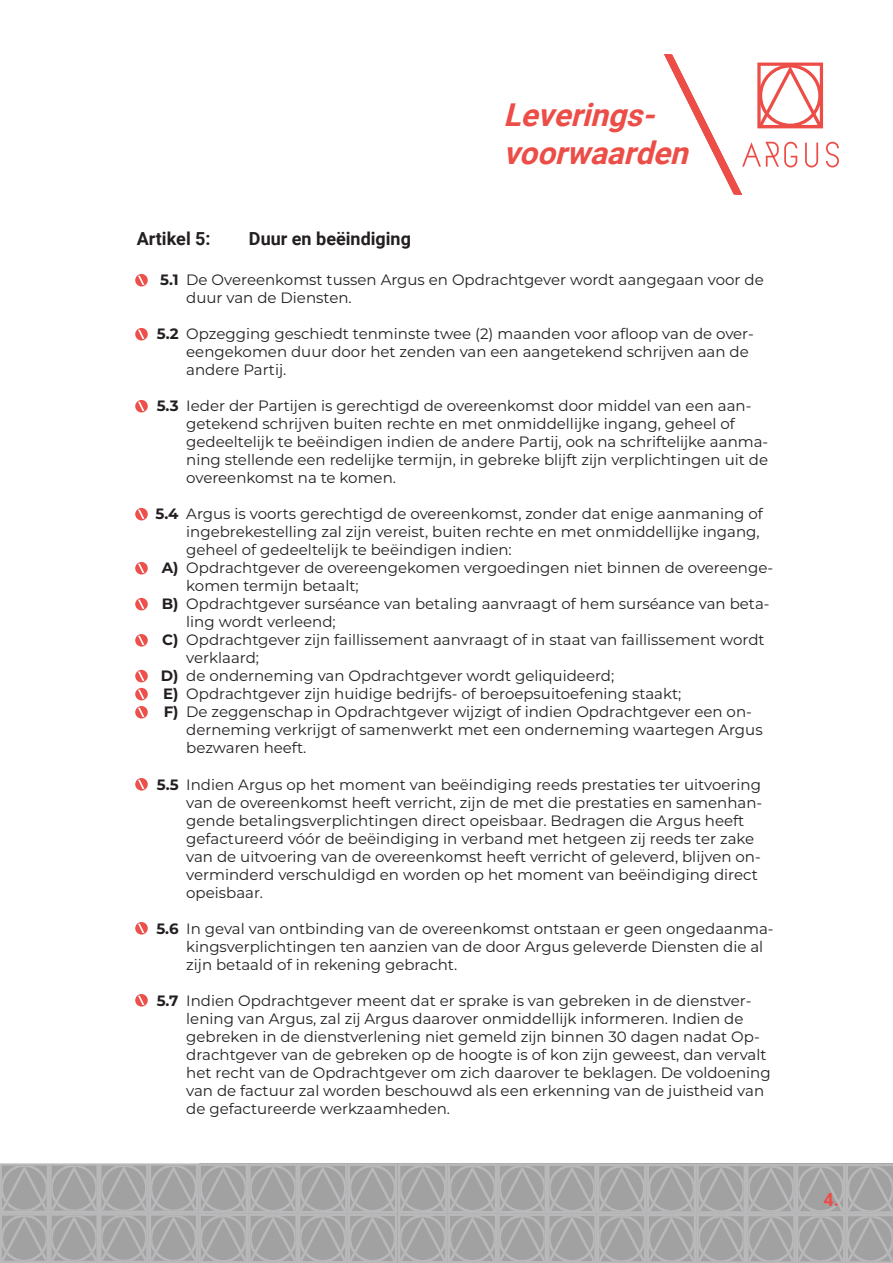
<style>
.page{position:relative;width:893px;height:1263px;background:#fff}
.page>*{position:absolute;margin:0;border:0;box-sizing:border-box;transform-origin:0 0}
.t1{font:italic 700 31.5px/37.8px "Roboto";color:#ed4d47}
.Artikel{font:700 18px "Roboto";color:#231f20}
.Voettekst{font:700 18px "Roboto";color:#ee4c47}
.Teksten{font:15px/18px "Montserrat";color:#231f20}
.Opsomming{font:700 15px "Montserrat";color:#231f20}
</style>
<div class="page">
<svg style="left:0;top:1163px;width:893px;height:100px;background:#aaa"></svg>
<svg style="left:664px;top:54px;width:175px;height:141px"></svg>
<svg style="left:135px;top:994px;width:13px;height:12px"></svg>
<svg style="left:135px;top:922px;width:13px;height:12px"></svg>
<svg style="left:135px;top:778px;width:13px;height:12px"></svg>
<svg style="left:135px;top:706px;width:13px;height:12px"></svg>
<svg style="left:135px;top:688px;width:13px;height:12px"></svg>
<svg style="left:135px;top:670px;width:13px;height:12px"></svg>
<svg style="left:135px;top:634px;width:13px;height:13px"></svg>
<svg style="left:135px;top:598px;width:13px;height:12px"></svg>
<svg style="left:135px;top:562px;width:13px;height:12px"></svg>
<svg style="left:135px;top:508px;width:13px;height:12px"></svg>
<svg style="left:135px;top:400px;width:13px;height:12px"></svg>
<svg style="left:135px;top:328px;width:13px;height:12px"></svg>
<svg style="left:135px;top:274px;width:13px;height:12px"></svg>
<h1 class="t1" style="left:504px;top:95px;width:196px">Leverings&shy;voorwaarden</h1>
<p class="Artikel" style="left:137px;top:226px;width:75px">Artikel 5:</p>
<p class="Artikel" style="left:249px;top:226px;width:163px">Duur en beëindiging</p>
<p class="Teksten" style="left:186px;top:271px;width:579px">De Overeenkomst tussen Argus en Opdrachtgever wordt aangegaan voor de duur van de Diensten.</p>
<p class="Teksten" style="left:186px;top:325px;width:569px">Opzegging geschiedt tenminste twee (2) maanden voor afloop van de over&shy;eengekomen duur door het zenden van een aangetekend schrijven aan de andere Partij.</p>
<p class="Teksten" style="left:186px;top:397px;width:584px">Ieder der Partijen is gerechtigd de overeenkomst door middel van een aan&shy;getekend schrijven buiten rechte en met onmiddellijke ingang, geheel of gedeeltelijk te beëindigen indien de andere Partij, ook na schriftelijke aanma&shy;ning stellende een redelijke termijn, in gebreke blijft zijn verplichtingen uit de overeenkomst na te komen.</p>
<p class="Teksten" style="left:186px;top:505px;width:578px">Argus is voorts gerechtigd de overeenkomst, zonder dat enige aanmaning of ingebrekestelling zal zijn vereist, buiten rechte en met onmiddellijke ingang, geheel of gedeeltelijk te beëindigen indien:</p>
<p class="Teksten" style="left:186px;top:559px;width:589px">Opdrachtgever de overeengekomen vergoedingen niet binnen de overeenge&shy;komen termijn betaalt;</p>
<p class="Teksten" style="left:186px;top:595px;width:585px">Opdrachtgever surséance van betaling aanvraagt of hem surséance van beta&shy;ling wordt verleend;</p>
<p class="Teksten" style="left:186px;top:631px;width:580px">Opdrachtgever zijn faillissement aanvraagt of in staat van faillissement wordt verklaard;</p>
<p class="Teksten" style="left:186px;top:667px;width:429px">de onderneming van Opdrachtgever wordt geliquideerd;</p>
<p class="Teksten" style="left:186px;top:685px;width:497px">Opdrachtgever zijn huidige bedrijfs- of beroepsuitoefening staakt;</p>
<p class="Teksten" style="left:186px;top:703px;width:578px">De zeggenschap in Opdrachtgever wijzigt of indien Opdrachtgever een on&shy;derneming verkrijgt of samenwerkt met een onderneming waartegen Argus bezwaren heeft.</p>
<p class="Teksten" style="left:186px;top:775px;width:578px">Indien Argus op het moment van beëindiging reeds prestaties ter uitvoering van de overeenkomst heeft verricht, zijn de met die prestaties en samenhan&shy;gende betalingsverplichtingen direct opeisbaar. Bedragen die Argus heeft gefactureerd vóór de beëindiging in verband met hetgeen zij reeds ter zake van de uitvoering van de overeenkomst heeft verricht of geleverd, blijven on&shy;verminderd verschuldigd en worden op het moment van beëindiging direct opeisbaar.</p>
<p class="Teksten" style="left:186px;top:919px;width:589px">In geval van ontbinding van de overeenkomst ontstaan er geen ongedaanma&shy;kingsverplichtingen ten aanzien van de door Argus geleverde Diensten die al zijn betaald of in rekening gebracht.</p>
<p class="Teksten" style="left:186px;top:991px;width:586px">Indien Opdrachtgever meent dat er sprake is van gebreken in de dienstver&shy;lening van Argus, zal zij Argus daarover onmiddellijk informeren. Indien de gebreken in de dienstverlening niet gemeld zijn binnen 30 dagen nadat Op&shy;drachtgever van de gebreken op de hoogte is of kon zijn geweest, dan vervalt het recht van de Opdrachtgever om zich daarover te beklagen. De voldoening van de factuur zal worden beschouwd als een erkenning van de juistheid van de gefactureerde werkzaamheden.</p>
<p class="Opsomming" style="left:160px;top:269px;width:20px">5.1</p>
<p class="Opsomming" style="left:157px;top:323px;width:23px">5.2</p>
<p class="Opsomming" style="left:157px;top:395px;width:23px">5.3</p>
<p class="Opsomming" style="left:155px;top:503px;width:25px">5.4</p>
<p class="Opsomming" style="left:162px;top:557px;width:18px">A)</p>
<p class="Opsomming" style="left:162px;top:593px;width:18px">B)</p>
<p class="Opsomming" style="left:162px;top:629px;width:18px">C)</p>
<p class="Opsomming" style="left:161px;top:665px;width:19px">D)</p>
<p class="Opsomming" style="left:163px;top:683px;width:17px">E)</p>
<p class="Opsomming" style="left:164px;top:701px;width:16px">F)</p>
<p class="Opsomming" style="left:157px;top:773px;width:23px">5.5</p>
<p class="Opsomming" style="left:156px;top:917px;width:24px">5.6</p>
<p class="Opsomming" style="left:157px;top:989px;width:23px">5.7</p>
<p class="Voettekst" style="left:823px;top:1187px;width:17px">4.</p>
</div>
